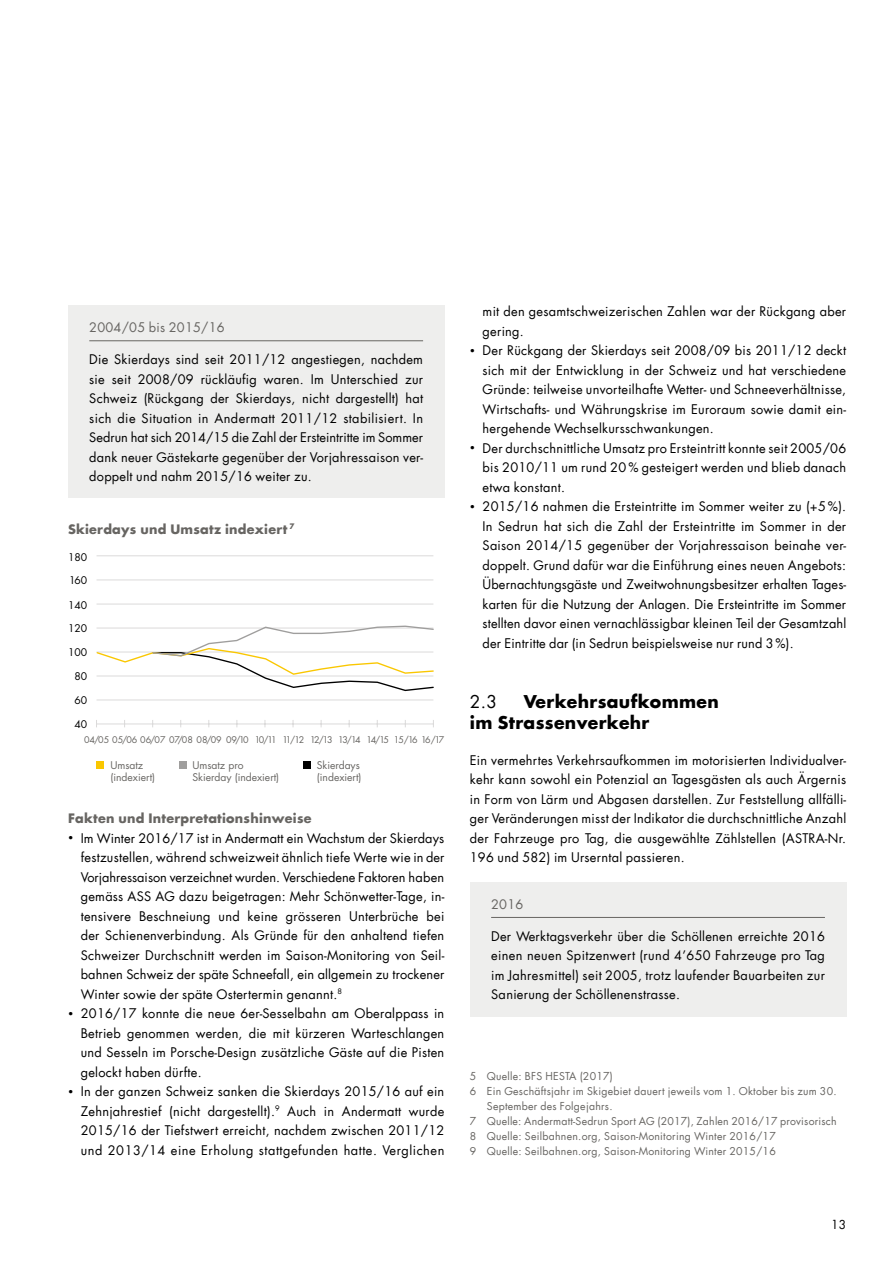
<style>
.page{position:relative;width:893px;height:1263px;background:#fff}
.page>*{position:absolute;margin:0;border:0;box-sizing:border-box;transform-origin:0 0}
.t1{font:700 17.25px/21px "UKB Futura";letter-spacing:.02em;color:#000}
.t2{font:17.25px "UKB Futura";color:#000}
.t3{font:12.75px/19.5px "UKB Futura";letter-spacing:.02em;color:#000;text-align:justify}
.t4{font:700 12.75px "UKB Futura";letter-spacing:.02em;color:#676562}
.t5{font:12.75px "UKB Futura";letter-spacing:.02em;color:#676562}
.t6{font:12px "UKB Futura";color:#000}
.t7{font:10.5px "UKB Futura";letter-spacing:.025em;color:#676562}
.t8{font:10.35px/12.5px "UKB Futura";color:#676562}
.t9{font:10.35px "UKB Futura";color:#000}
.t10{font:9px "UKB Futura";letter-spacing:-.12em;color:#676562}
.s1{font-size:9px}
</style>
<div class="page">
<div style="left:68px;top:306px;width:376px;height:192px;background:#eeeeed"></div>
<hr style="left:89px;top:340px;width:334px;height:1px;background:#676562">
<hr style="left:97px;top:723px;width:336px;height:1px;background:#dbdada">
<hr style="left:97px;top:699px;width:336px;height:1px;background:#dbdada">
<hr style="left:97px;top:603px;width:336px;height:1px;background:#dbdada">
<hr style="left:97px;top:579px;width:336px;height:1px;background:#dbdada">
<hr style="left:97px;top:555px;width:336px;height:1px;background:#dbdada">
<div style="left:303px;top:762px;width:7px;height:7px;background:#000"></div>
<div style="left:97px;top:762px;width:7px;height:7px;background:#fac700"></div>
<div style="left:179px;top:762px;width:7px;height:7px;background:#9f9e9d"></div>
<svg style="left:96px;top:625px;width:338px;height:67px"></svg>
<div style="left:470px;top:882px;width:376px;height:134px;background:#eeeeed"></div>
<hr style="left:491px;top:917px;width:334px;height:1px;background:#676562">
<p class="t5" style="left:89px;top:318px;width:137px">2004/05 bis 2015/16</p>
<p class="t3" style="left:89px;top:350px;width:335px">Die Skierdays sind seit 2011/12 angestiegen, nachdem sie seit 2008/09 rückläufig waren. Im Unterschied zur Schweiz (Rückgang der Skierdays, nicht dargestellt) hat sich die Situation in Andermatt 2011/12 stabilisiert. In Sedrun hat sich 2014/15 die Zahl der Ersteintritte im Sommer dank neuer Gästekarte gegenüber der Vorjahressaison ver&shy;doppelt und nahm 2015/16 weiter zu.</p>
<p class="t4" style="left:68px;top:520px;width:228px">Skierdays und Umsatz indexiert <sup>7</sup></p>
<p class="t9" style="left:68px;top:550px;width:21px">180</p>
<p class="t9" style="left:69px;top:573px;width:19px">160</p>
<p class="t9" style="left:68px;top:598px;width:21px">140</p>
<p class="t9" style="left:68px;top:621px;width:21px">120</p>
<p class="t9" style="left:68px;top:645px;width:21px">100</p>
<p class="t9" style="left:74px;top:669px;width:14px">80</p>
<p class="t9" style="left:74px;top:693px;width:14px">60</p>
<p class="t9" style="left:74px;top:717px;width:14px">40</p>
<p class="t10" style="left:84px;top:733px;width:362px">04/05 05/06 06/07 07/08 08/09 09/10 10/11 11/12 12/13 13/14 14/15 15/16 16/17</p>
<p class="t8" style="left:110px;top:759px;width:46px">Umsatz (indexiert)</p>
<p class="t8" style="left:317px;top:759px;width:46px">Skierdays (indexiert)</p>
<p class="t8" style="left:192px;top:759px;width:88px">Umsatz pro<br>Skierday (indexiert)</p>
<p class="t4" style="left:68px;top:809px;width:245px">Fakten und Interpretationshinweise</p>
<p class="t3" style="left:81px;top:828px;width:365px;text-indent:-13px"><span class="s1">•</span> Im Winter 2016/17 ist in Andermatt ein Wachstum der Skierdays festzustellen, während schweizweit ähnlich tiefe Werte wie in der Vorjahressaison verzeichnet wurden. Verschiedene Faktoren haben gemäss ASS AG dazu beigetragen: Mehr Schönwetter-Tage, in&shy;tensivere Beschneiung und keine grösseren Unterbrüche bei der Schienenverbindung. Als Gründe für den anhaltend tiefen Schweizer Durchschnitt werden im Saison-Monitoring von Seil&shy;bahnen Schweiz der späte Schneefall, ein allgemein zu trockener Winter sowie der späte Ostertermin genannt.<sup>8</sup></p>
<p class="t3" style="left:81px;top:1003px;width:365px;text-indent:-13px"><span class="s1">•</span> 2016/17 konnte die neue 6er-Sesselbahn am Oberalppass in Betrieb genommen werden, die mit kürzeren Warteschlangen und Sesseln im Porsche-Design zusätzliche Gäste auf die Pisten gelockt haben dürfte.</p>
<p class="t3" style="left:81px;top:1081px;width:365px;text-indent:-13px"><span class="s1">•</span> In der ganzen Schweiz sanken die Skierdays 2015/16 auf ein Zehnjahrestief (nicht dargestellt).<sup>9</sup> Auch in Andermatt wurde 2015/16 der Tiefstwert erreicht, nachdem zwischen 2011/12 und 2013/14 eine Erholung stattgefunden hatte. Verglichen</p>
<p class="t3" style="left:483px;top:301px;width:365px">mit den gesamtschweizerischen Zahlen war der Rückgang aber gering.</p>
<p class="t3" style="left:483px;top:340px;width:365px;text-indent:-13px"><span class="s1">•</span> Der Rückgang der Skierdays seit 2008/09 bis 2011/12 deckt sich mit der Entwicklung in der Schweiz und hat verschiedene Gründe: teilweise unvorteilhafte Wetter- und Schneeverhältnisse, Wirtschafts- und Währungskrise im Euroraum sowie damit ein&shy;hergehende Wechselkursschwankungen.</p>
<p class="t3" style="left:483px;top:438px;width:365px;text-indent:-13px"><span class="s1">•</span> Der durchschnittliche Umsatz pro Ersteintritt konnte seit 2005/06 bis 2010/11 um rund 20 % gesteigert werden und blieb danach etwa konstant.</p>
<p class="t3" style="left:483px;top:496px;width:365px;text-indent:-13px"><span class="s1">•</span> 2015/16 nahmen die Ersteintritte im Sommer weiter zu (+5 %).<br>In Sedrun hat sich die Zahl der Ersteintritte im Sommer in der Saison 2014/15 gegenüber der Vorjahressaison beinahe ver&shy;doppelt. Grund dafür war die Einführung eines neuen Angebots:<br>Übernachtungsgäste und Zweitwohnungsbesitzer erhalten Tages&shy;karten für die Nutzung der Anlagen. Die Ersteintritte im Sommer stellten davor einen vernachlässigbar kleinen Teil der Gesamtzahl der Eintritte dar (in Sedrun beispielsweise nur rund 3%).</p>
<h1 class="t1" style="left:470px;top:690px;width:250px;text-indent:54px">Verkehrsaufkommen im Strassenverkehr</h1>
<p class="t3" style="left:470px;top:750px;width:378px">Ein vermehrtes Verkehrsaufkommen im motorisierten Individualver&shy;kehr kann sowohl ein Potenzial an Tagesgästen als auch Ärgernis in Form von Lärm und Abgasen darstellen. Zur Feststellung allfälli&shy;ger Veränderungen misst der Indikator die durchschnittliche Anzahl der Fahrzeuge pro Tag, die ausgewählte Zählstellen (ASTRA-Nr.<br>196 und 582) im Urserntal passieren.</p>
<p class="t5" style="left:491px;top:895px;width:34px">2016</p>
<p class="t3" style="left:491px;top:926px;width:335px">Der Werktagsverkehr über die Schöllenen erreichte 2016 einen neuen Spitzenwert (rund 4’650 Fahrzeuge pro Tag im Jahresmittel) seit 2005, trotz laufender Bauarbeiten zur Sanierung der Schöllenenstrasse.</p>
<h1 class="t2" style="left:470px;top:689px;width:29px">2.3</h1>
<p class="t7" style="left:470px;top:1068px;width:144px">5 Quelle: BFS HESTA (2017)</p>
<p class="t7" style="left:470px;top:1083px;width:368px">6 Ein Geschäftsjahr im Skigebiet dauert jeweils vom 1. Oktober bis zum 30.</p>
<p class="t7" style="left:487px;top:1098px;width:127px">September des Folgejahrs.</p>
<p class="t7" style="left:470px;top:1113px;width:368px">7 Quelle: Andermatt-Sedrun Sport AG (2017), Zahlen 2016/17 provisorisch</p>
<p class="t7" style="left:470px;top:1128px;width:307px">8 Quelle: Seilbahnen.org, Saison-Monitoring Winter 2016/17</p>
<p class="t7" style="left:470px;top:1143px;width:307px">9 Quelle: Seilbahnen.org, Saison-Monitoring Winter 2015/16</p>
<p class="t6" style="left:831px;top:1216px;width:17px">13</p>
</div>
